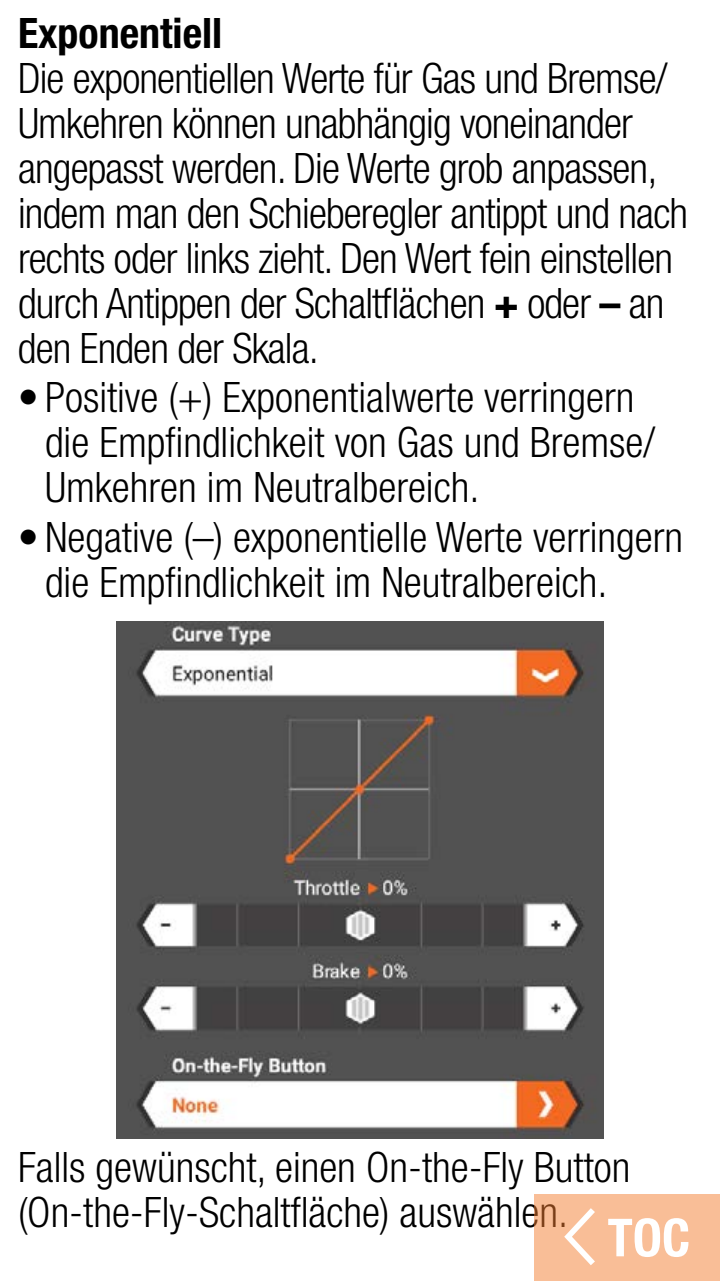
<style>
.page{position:relative;width:720px;height:1281px;background:#fff}
.page>*{position:absolute;margin:0;border:0;box-sizing:border-box;transform-origin:0 0}
.t1{font:700 condensed 52.5px "Helvetica Neue LT Std";color:#fff}
.t2{font:300 condensed 42px/45px "Helvetica Neue LT Std";letter-spacing:-.02em;color:#000}
.t3{font:300 condensed 42px/45px "Helvetica Neue LT Std";color:#000}
.t4{font:700 condensed 42px "Helvetica Neue LT Std";color:#000}
.s1{font-weight:700}
</style>
<div class="page">
<img style="left:116px;top:621px;width:488px;height:517px">
<div style="left:534px;top:1195px;width:186px;height:86px;background:#f9be97"></div>
<svg style="left:564px;top:1208px;width:31px;height:57px"></svg>
<p class="t4" style="left:18px;top:8px;width:206px">Exponentiell</p>
<p class="t2" style="left:18px;top:55px;width:672px">Die exponentiellen Werte für Gas und Bremse/ Umkehren können unabhängig voneinander angepasst werden. Die Werte grob anpassen, indem man den Schieberegler antippt und nach rechts oder links zieht. Den Wert fein einstellen durch Antippen der Schaltflächen <span class="s1">+</span> oder <span class="s1">–</span> an den Enden der Skala.</p>
<p class="t3" style="left:45px;top:375px;width:612px;text-indent:-27px">• Positive (+) Exponentialwerte verringern die Empfindlichkeit von Gas und Bremse/<br>Umkehren im Neutralbereich.</p>
<p class="t3" style="left:45px;top:514px;width:640px;text-indent:-27px">• Negative (–) exponentielle Werte verringern die Empfindlichkeit im Neutralbereich.</p>
<p class="t3" style="left:18px;top:1144px;width:614px">Falls gewünscht, einen On-the-Fly Button (On-the-Fly-Schaltfläche) auswählen.</p>
<p class="t1" style="left:608px;top:1206px;width:84px">TOC</p>
</div>
